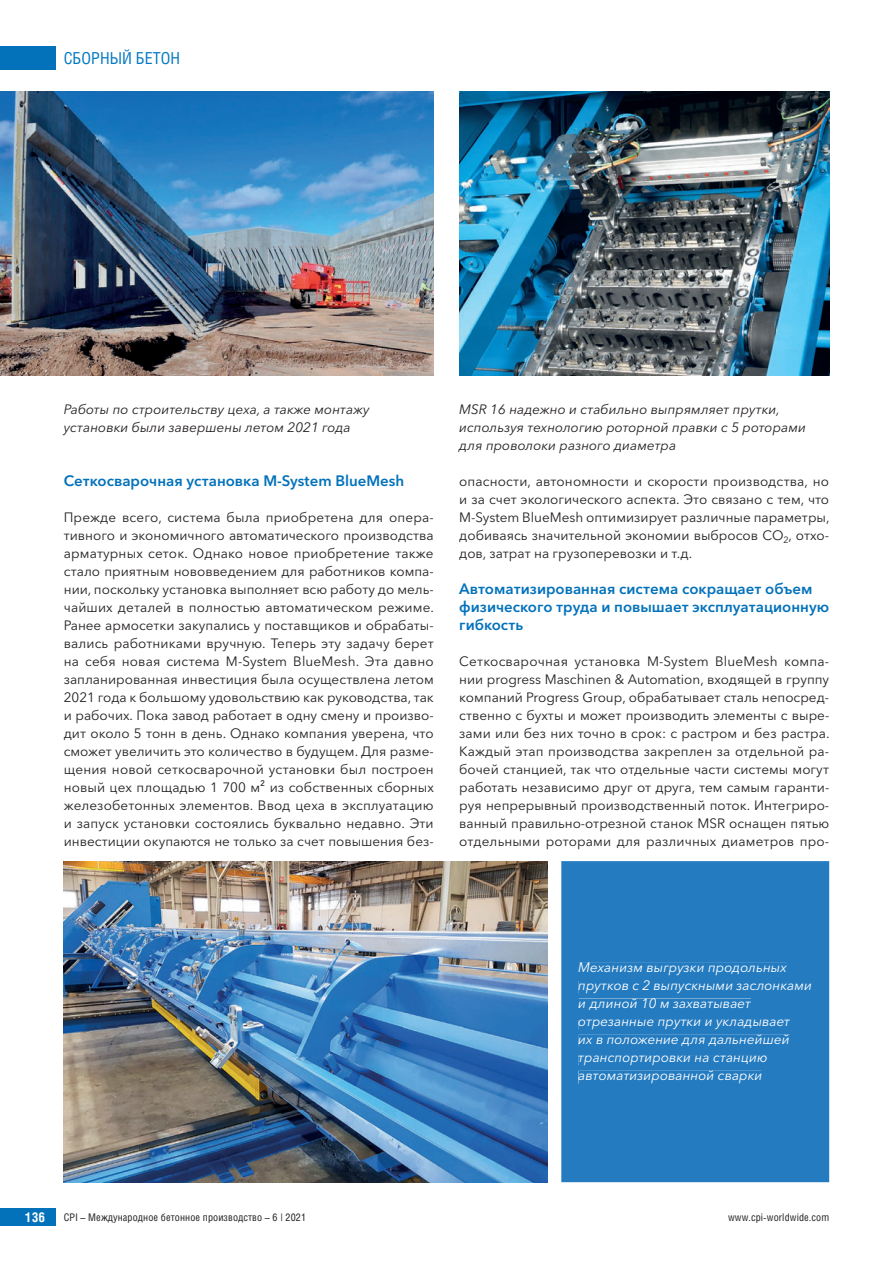
<style>
.page{position:relative;width:893px;height:1263px;background:#fff}
.page>*{position:absolute;margin:0;border:0;box-sizing:border-box;transform-origin:0 0}
.t1{font:16.5px "Helios Cond";color:#0078c0}
.t2{font:600 15px/18px "Avenir Next Cyr";color:#0372bb}
.t3{font:13.5px/18px "Avenir Next Cyr";color:#231f20;text-align:justify}
.t4{font:italic 13.5px/18px "Avenir Next Cyr";color:#231f20}
.t5{font:italic 13.5px/18px "Avenir Next Cyr";color:#fff}
.t6{font:700 13.5px "Helios Cond";color:#fff}
.t7{font:10.5px "Helios Cond";letter-spacing:.01em;color:#231f20}
</style>
<div class="page">
<div style="left:0;top:47px;width:55px;height:23px;background:#0372bb"></div>
<div style="left:0;top:1208px;width:55px;height:18px;background:#0372bb"></div>
<img style="left:0;top:91px;width:434px;height:285px">
<img style="left:459px;top:91px;width:370px;height:285px">
<img style="left:64px;top:861px;width:483px;height:321px">
<div style="left:561px;top:861px;width:268px;height:321px;background:#247bc0"></div>
<div style="left:579px;top:963px;width:208px;height:13px;background:#247bc0"></div>
<div style="left:579px;top:981px;width:233px;height:13px;background:#247bc0"></div>
<div style="left:579px;top:999px;width:172px;height:11px;background:#247bc0"></div>
<div style="left:579px;top:1020px;width:211px;height:10px;background:#247bc0"></div>
<div style="left:579px;top:1035px;width:211px;height:11px;background:#247bc0"></div>
<div style="left:579px;top:1056px;width:189px;height:10px;background:#247bc0"></div>
<div style="left:579px;top:1071px;width:182px;height:13px;background:#247bc0"></div>
<p class="t1" style="left:64px;top:52px;width:118px">СБОРНЫЙ БЕТОН</p>
<p class="t4" style="left:64px;top:402px;width:307px">Работы по строительству цеха, а также монтажу установки были завершены летом 2021 года</p>
<p class="t4" style="left:459px;top:402px;width:348px">MSR 16 надежно и стабильно выпрямляет прутки, используя технологию роторной правки с 5 роторами для проволоки разного диаметра</p>
<p class="t2" style="left:64px;top:473px;width:342px">Сеткосварочная установка M-System BlueMesh</p>
<p class="t3" style="left:64px;top:510px;width:372px">Прежде всего, система была приобретена для опера&shy;тивного и экономичного автоматического производства арматурных сеток. Однако новое приобретение также стало приятным нововведением для работников компа&shy;нии, поскольку установка выполняет всю работу до мель&shy;чайших деталей в полностью автоматическом режиме.<br>Ранее армосетки закупались у поставщиков и обрабаты&shy;вались работниками вручную. Теперь эту задачу берет на себя новая система M-System BlueMesh. Эта давно запланированная инвестиция была осуществлена летом 2021 года к большому удовольствию как руководства, так и рабочих. Пока завод работает в одну смену и произво&shy;дит около 5 тонн в день. Однако компания уверена, что сможет увеличить это количество в будущем. Для разме&shy;щения новой сеткосварочной установки был построен новый цех площадью 1 700 м² из собственных сборных железобетонных элементов. Ввод цеха в эксплуатацию и запуск установки состоялись буквально недавно. Эти инвестиции окупаются не только за счет повышения без-</p>
<p class="t3" style="left:459px;top:473px;width:372px">опасности, автономности и скорости производства, но и за счет экологического аспекта. Это связано с тем, что M-System BlueMesh оптимизирует различные параметры, добиваясь значительной экономии выбросов CO<sub>2</sub>, отхо&shy;дов, затрат на грузоперевозки и т.д.</p>
<p class="t2" style="left:459px;top:581px;width:371px">Автоматизированная система сокращает объем физического труда и повышает эксплуатационную гибкость</p>
<p class="t3" style="left:459px;top:654px;width:372px">Сеткосварочная установка M-System BlueMesh компа&shy;нии progress Maschinen &amp; Automation, входящей в группу компаний Progress Group, обрабатывает сталь непосред&shy;ственно с бухты и может производить элементы с выре&shy;зами или без них точно в срок: с растром и без растра.<br>Каждый этап производства закреплен за отдельной ра&shy;бочей станцией, так что отдельные части системы могут работать независимо друг от друга, тем самым гаранти&shy;руя непрерывный производственный поток. Интегриро&shy;ванный правильно-отрезной станок MSR оснащен пятью отдельными роторами для различных диаметров про-</p>
<p class="t5" style="left:578px;top:960px;width:235px">Механизм выгрузки продольных прутков с 2 выпускными заслонками и длиной 10 м захватывает отрезанные прутки и укладывает<br>их в положение для дальнейшей транспортировки на станцию автоматизированной сварки</p>
<p class="t6" style="left:25px;top:1209px;width:22px">136</p>
<p class="t7" style="left:64px;top:1213px;width:244px">CPI – Международное бетонное производство – 6 | 2021</p>
<p class="t7" style="left:728px;top:1213px;width:103px">www.cpi-worldwide.com</p>
</div>
